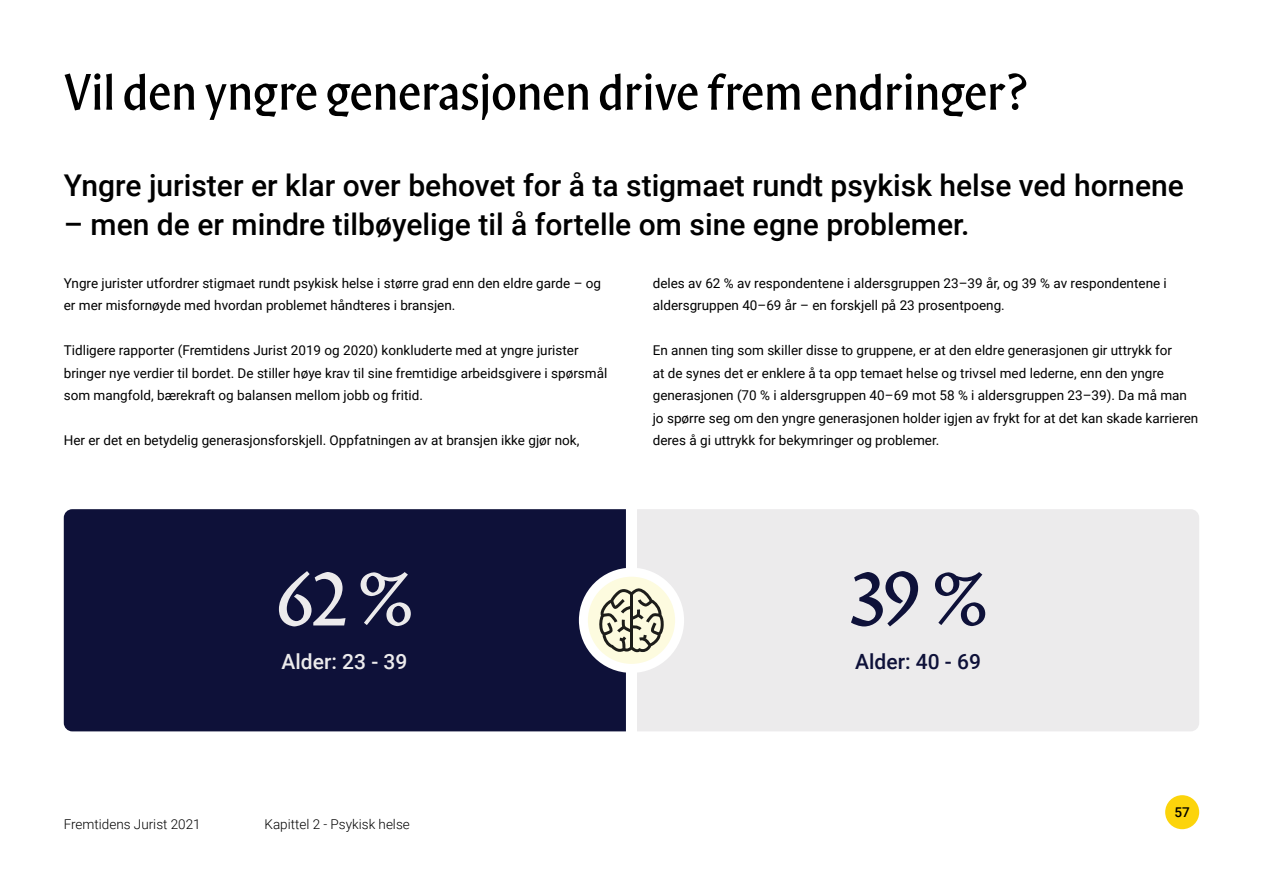
<style>
.page{position:relative;width:1263px;height:893px;background:#fff}
.page>*{position:absolute;margin:0;border:0;box-sizing:border-box;transform-origin:0 0}
.t1{font:51px "Karnov Display";color:#000}
.t2{font:500 30px "Roboto";color:#000}
.t3{font:500 21px "Roboto";color:#ecebec}
.t4{font:500 21px "Roboto";color:#0e1139}
.t5{font:13.5px/22.5px "Roboto";color:#000}
.t6{font:300 13.5px "Roboto";color:#000}
.t7{font:500 13.5px "Roboto";color:#000}
</style>
<div class="page">
<div style="left:64px;top:509px;width:562px;height:222px;background:#0e1139"></div>
<div style="left:637px;top:509px;width:562px;height:222px;background:#ecebec"></div>
<div style="left:1165px;top:795px;width:34px;height:34px;background:#fcd40b;border-radius:50%"></div>
<svg style="left:279px;top:571px;width:132px;height:55px;background:#51536f"></svg>
<svg style="left:851px;top:571px;width:134px;height:55px;background:#a8a8b5"></svg>
<svg style="left:583px;top:572px;width:97px;height:96px;fill:#fdfbdf"></svg>
<div style="left:579px;top:568px;width:105px;height:105px;border:9px solid #fff;border-radius:50%"></div>
<svg style="left:599px;top:588px;width:65px;height:64px;background:#b8b7a2"></svg>
<h1 class="t1" style="left:64px;top:64px;width:965px">Vil den yngre generasjonen drive frem endringer?</h1>
<h2 class="t2" style="left:64px;top:164px;width:1121px">Yngre jurister er klar over behovet for å ta stigmaet rundt psykisk helse ved hornene</h2>
<h2 class="t2" style="left:64px;top:203px;width:907px">– men de er mindre tilbøyelige til å fortelle om sine egne problemer.</h2>
<p class="t5" style="left:64px;top:271px;width:539px">Yngre jurister utfordrer stigmaet rundt psykisk helse i større grad enn den eldre garde – og er mer misfornøyde med hvordan problemet håndteres i bransjen.</p>
<p class="t5" style="left:64px;top:339px;width:545px">Tidligere rapporter (Fremtidens Jurist 2019 og 2020) konkluderte med at yngre jurister bringer nye verdier til bordet. De stiller høye krav til sine fremtidige arbeidsgivere i spørsmål som mangfold, bærekraft og balansen mellom jobb og fritid.</p>
<p class="t5" style="left:64px;top:429px;width:517px">Her er det en betydelig generasjonsforskjell. Oppfatningen av at bransjen ikke gjør nok,</p>
<p class="t5" style="left:653px;top:271px;width:516px">deles av 62 % av respondentene i aldersgruppen 23–39 år, og 39 % av respondentene i aldersgruppen 40–69 år – en forskjell på 23 prosentpoeng.</p>
<p class="t5" style="left:653px;top:339px;width:547px">En annen ting som skiller disse to gruppene, er at den eldre generasjonen gir uttrykk for<br>at de synes det er enklere å ta opp temaet helse og trivsel med lederne, enn den yngre generasjonen (70 % i aldersgruppen 40–69 mot 58 % i aldersgruppen 23–39). Da må man jo spørre seg om den yngre generasjonen holder igjen av frykt for at det kan skade karrieren deres å gi uttrykk for bekymringer og problemer.</p>
<h3 class="t3" style="left:282px;top:647px;width:127px">Alder: 23 - 39</h3>
<h3 class="t4" style="left:855px;top:647px;width:127px">Alder: 40 - 69</h3>
<p class="t6" style="left:64px;top:815px;width:138px">Fremtidens Jurist 2021</p>
<p class="t6" style="left:265px;top:815px;width:147px">Kapittel 2 - Psykisk helse</p>
<p class="t7" style="left:1174px;top:803px;width:17px">57</p>
</div>
